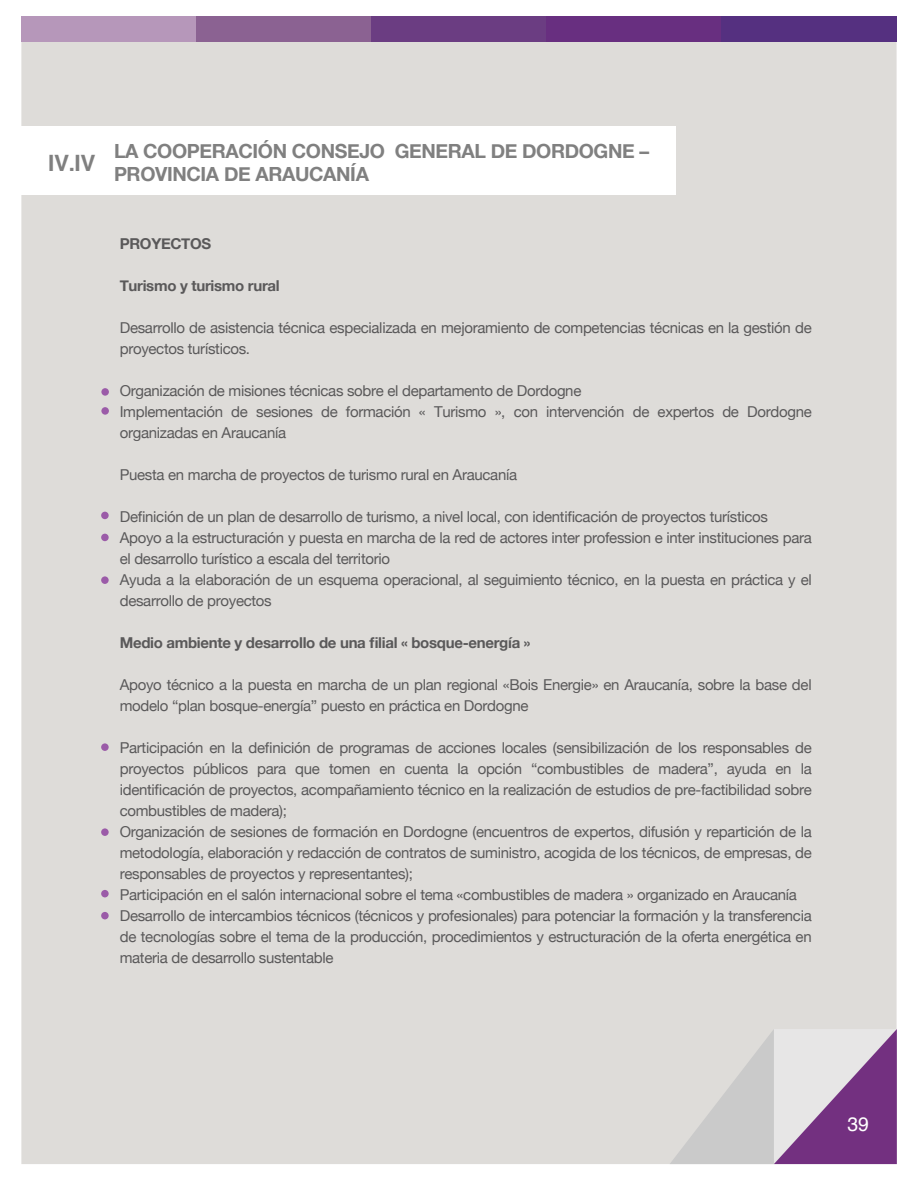
<style>
.page{position:relative;width:918px;height:1188px;background:#fff}
.page>*{position:absolute;margin:0;border:0;box-sizing:border-box;transform-origin:0 0}
.t1{font:700 22.5px "Helvetica";color:#808080}
.t2{font:700 19.5px/23.4px "Helvetica Neue";letter-spacing:-.02em;color:#808080}
.t3{font:19.5px "Helvetica";color:#fff}
.t4{font:15px/21px "Helvetica Neue";letter-spacing:-.02em;color:#5a595a}
.t5{font:700 15px "Helvetica Neue";letter-spacing:-.02em;color:#5a595a}
</style>
<div class="page">
<div style="left:21px;top:42px;width:876px;height:1122px;background:#dedcd9"></div>
<div style="left:21px;top:17px;width:175px;height:25px;background:#b697ba"></div>
<div style="left:196px;top:17px;width:175px;height:25px;background:#8b6292"></div>
<div style="left:371px;top:17px;width:176px;height:25px;background:#6b3d82"></div>
<div style="left:547px;top:17px;width:175px;height:25px;background:#682f80"></div>
<div style="left:722px;top:17px;width:175px;height:25px;background:#553080"></div>
<svg style="left:670px;top:1029px;width:227px;height:135px;background:#beacc1"></svg>
<div style="left:101px;top:388px;width:8px;height:8px;background:#9b5ba8;border-radius:50%"></div>
<div style="left:101px;top:407px;width:8px;height:8px;background:#9b5ba8;border-radius:50%"></div>
<div style="left:101px;top:512px;width:8px;height:7px;background:#9b5ba8;border-radius:50%"></div>
<div style="left:101px;top:534px;width:8px;height:7px;background:#9b5ba8;border-radius:50%"></div>
<div style="left:101px;top:576px;width:8px;height:8px;background:#9b5ba8;border-radius:50%"></div>
<div style="left:101px;top:743px;width:8px;height:8px;background:#9b5ba8;border-radius:50%"></div>
<div style="left:101px;top:828px;width:8px;height:8px;background:#9b5ba8;border-radius:50%"></div>
<div style="left:101px;top:890px;width:8px;height:7px;background:#9b5ba8;border-radius:50%"></div>
<div style="left:101px;top:912px;width:8px;height:7px;background:#9b5ba8;border-radius:50%"></div>
<div style="left:20px;top:126px;width:655px;height:69px;background:#fff"></div>
<h1 class="t1" style="left:48px;top:145px;width:49px">IV.IV</h1>
<h2 class="t2" style="left:114px;top:140px;width:537px">LA COOPERACIÓN CONSEJO GENERAL DE DORDOGNE –<br>PROVINCIA DE ARAUCANÍA</h2>
<p class="t5" style="left:120px;top:232px;width:93px">PROYECTOS</p>
<p class="t5" style="left:120px;top:274px;width:162px">Turismo y turismo rural</p>
<p class="t4" style="left:120px;top:318px;width:693px">Desarrollo de asistencia técnica especializada en mejoramiento de competencias técnicas en la gestión de proyectos turísticos.</p>
<p class="t4" style="left:120px;top:381px;width:694px">Organización de misiones técnicas sobre el departamento de Dordogne<br>Implementación de sesiones de formación « Turismo », con intervención de expertos de Dordogne organizadas en Araucanía</p>
<p class="t4" style="left:120px;top:465px;width:399px">Puesta en marcha de proyectos de turismo rural en Araucanía</p>
<p class="t4" style="left:120px;top:507px;width:694px">Definición de un plan de desarrollo de turismo, a nivel local, con identificación de proyectos turísticos Apoyo a la estructuración y puesta en marcha de la red de actores inter profession e inter instituciones para el desarrollo turístico a escala del territorio<br>Ayuda a la elaboración de un esquema operacional, al seguimiento técnico, en la puesta en práctica y el desarrollo de proyectos</p>
<p class="t5" style="left:120px;top:631px;width:412px">Medio ambiente y desarrollo de una filial « bosque-energía »</p>
<p class="t4" style="left:120px;top:675px;width:693px">Apoyo técnico a la puesta en marcha de un plan regional «Bois Energie» en Araucanía, sobre la base del modelo “plan bosque-energía” puesto en práctica en Dordogne</p>
<p class="t4" style="left:120px;top:738px;width:694px">Participación en la definición de programas de acciones locales (sensibilización de los responsables de proyectos públicos para que tomen en cuenta la opción “combustibles de madera”, ayuda en la identificación de proyectos, acompañamiento técnico en la realización de estudios de pre-factibilidad sobre combustibles de madera);<br>Organización de sesiones de formación en Dordogne (encuentros de expertos, difusión y repartición de la metodología, elaboración y redacción de contratos de suministro, acogida de los técnicos, de empresas, de responsables de proyectos y representantes);<br>Participación en el salón internacional sobre el tema «combustibles de madera » organizado en Araucanía Desarrollo de intercambios técnicos (técnicos y profesionales) para potenciar la formación y la transferencia de tecnologías sobre el tema de la producción, procedimientos y estructuración de la oferta energética en materia de desarrollo sustentable</p>
<h2 class="t3" style="left:848px;top:1109px;width:23px">39</h2>
</div>
